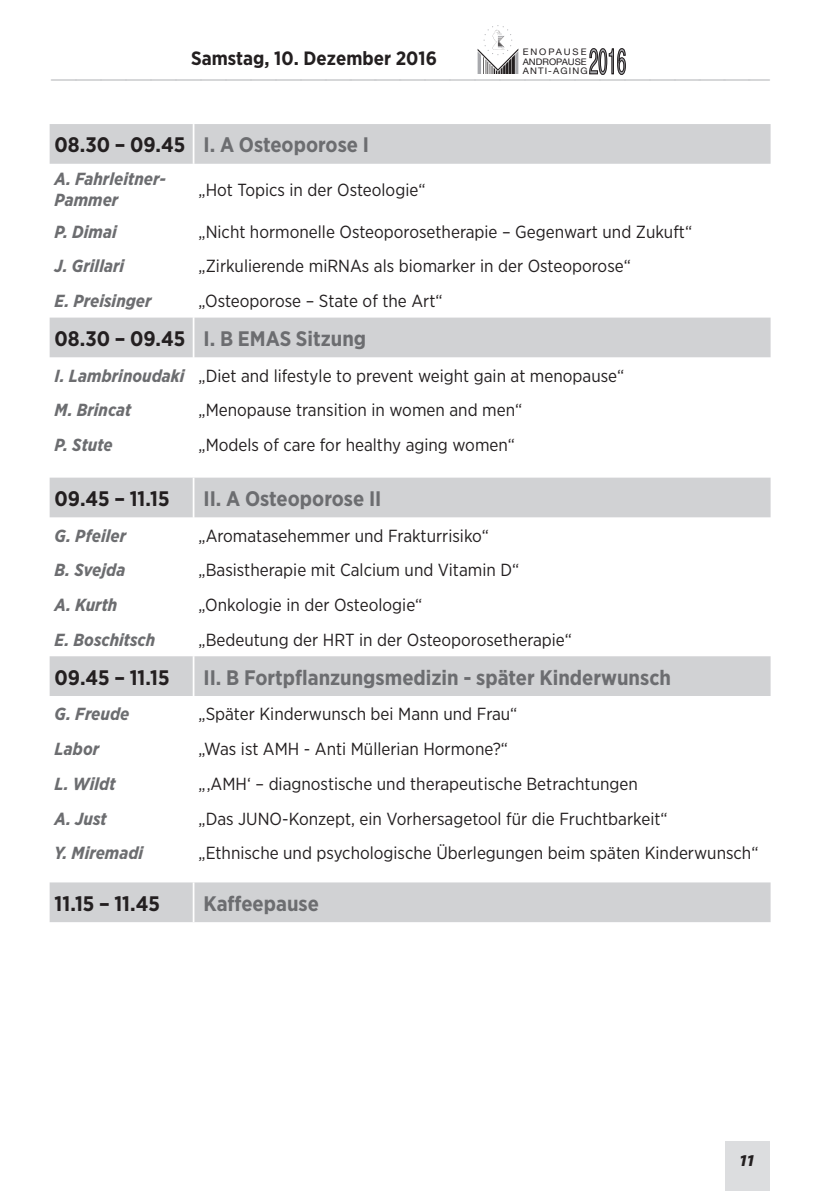
<style>
.page{position:relative;width:819px;height:1191px;background:#fff}
.page>*{position:absolute;margin:0;border:0;box-sizing:border-box;transform-origin:0 0}
.t1{font:35.88px "Helvetica";color:#a8a9ad;scale:.45 1}
.t2{font:700 21px "Gotham Narrow";color:#6c6d70}
.t3{font:700 21px "Gotham Narrow";color:#231f20}
.t4{font:italic 700 21px "The Sans";color:#231f20}
.t5{font:700 19.25px "Gotham Narrow";color:#231f20}
.t6{font:17.5px/34.6px "Gotham Narrow";color:#231f20}
.t7{font:italic 700 17.5px/21px "Gotham Narrow";color:#6c6d70}
.t8{font:9.1px/9.3px "Helvetica Neue";letter-spacing:.12em;color:#231f20;scale:1.05 1}
.s1{color:#231f20}
.s2{font-weight:700;font-style:italic;color:#6c6d70}
</style>
<div class="page">
<div style="left:724px;top:1141px;width:45px;height:50px;background:#dcdddf"></div>
<svg style="left:50px;top:124px;width:720px;height:233px"></svg>
<hr style="left:193px;top:124px;width:1px;height:40px;background:#fff">
<hr style="left:193px;top:164px;width:1px;height:49px;background:#fff">
<hr style="left:193px;top:213px;width:1px;height:35px;background:#fff">
<hr style="left:193px;top:248px;width:1px;height:35px;background:#fff">
<hr style="left:193px;top:283px;width:1px;height:34px;background:#fff">
<hr style="left:193px;top:317px;width:1px;height:40px;background:#fff">
<svg style="left:50px;top:477px;width:720px;height:219px"></svg>
<hr style="left:193px;top:477px;width:1px;height:40px;background:#fff">
<hr style="left:193px;top:517px;width:1px;height:35px;background:#fff">
<hr style="left:193px;top:552px;width:1px;height:35px;background:#fff">
<hr style="left:193px;top:587px;width:1px;height:34px;background:#fff">
<hr style="left:193px;top:621px;width:1px;height:35px;background:#fff">
<hr style="left:193px;top:656px;width:1px;height:40px;background:#fff">
<svg style="left:51px;top:25px;width:718px;height:56px"></svg>
<div style="left:50px;top:882px;width:720px;height:40px;background:#d1d2d4"></div>
<hr style="left:193px;top:882px;width:1px;height:40px;background:#fff">
<p class="t5" style="left:191px;top:46px;width:247px">Samstag, 10. Dezember 2016</p>
<h1 class="t1" style="left:589px;top:34px;width:83px">2016</h1>
<p class="t8" style="left:522px;top:47px;width:63px">ENOPAUSE<br>ANDROPAUSE<br>ANTI-AGING</p>
<p class="t2" style="left:55px;top:131px;width:316px"><span class="s1">08.30 – 09.45</span> I. A Osteoporose I</p>
<p class="t7" style="left:55px;top:168px;width:113px">A. Fahrleitner-<br>Pammer</p>
<p class="t6" style="left:198px;top:172px;width:228px">„Hot Topics in der Osteologie“</p>
<p class="t7" style="left:55px;top:221px;width:64px">P. Dimai</p>
<p class="t6" style="left:198px;top:214px;width:495px">„Nicht hormonelle Osteoporosetherapie – Gegenwart und Zukuft“</p>
<p class="t7" style="left:55px;top:256px;width:71px">J. Grillari</p>
<p class="t6" style="left:198px;top:249px;width:434px">„Zirkulierende miRNAs als biomarker in der Osteoporose“</p>
<p class="t7" style="left:55px;top:290px;width:98px">E. Preisinger</p>
<p class="t6" style="left:198px;top:283px;width:245px">„Osteoporose – State of the Art“</p>
<p class="t2" style="left:55px;top:325px;width:313px"><span class="s1">08.30 – 09.45</span> I. B EMAS Sitzung</p>
<p class="t6" style="left:55px;top:358px;width:571px"><span class="s2">I. Lambrinoudaki</span> „Diet and lifestyle to prevent weight gain at menopause“<br><span class="s2">M. Brincat</span></p>
<p class="t6" style="left:198px;top:392px;width:325px">„Menopause transition in women and men“</p>
<p class="t7" style="left:55px;top:434px;width:60px">P. Stute</p>
<p class="t6" style="left:198px;top:427px;width:318px">„Models of care for healthy aging women“</p>
<p class="t3" style="left:55px;top:485px;width:116px">09.45 – 11.15</p>
<p class="t2" style="left:203px;top:485px;width:179px">II. A Osteoporose II</p>
<p class="t7" style="left:55px;top:525px;width:73px">G. Pfeiler</p>
<p class="t6" style="left:198px;top:518px;width:292px">„Aromatasehemmer und Frakturrisiko“</p>
<p class="t7" style="left:55px;top:559px;width:72px">B. Svejda</p>
<p class="t6" style="left:198px;top:552px;width:322px">„Basistherapie mit Calcium und Vitamin D“</p>
<p class="t7" style="left:55px;top:594px;width:64px">A. Kurth</p>
<p class="t6" style="left:198px;top:587px;width:225px">„Onkologie in der Osteologie“</p>
<p class="t7" style="left:55px;top:629px;width:102px">E. Boschitsch</p>
<p class="t6" style="left:198px;top:622px;width:375px">„Bedeutung der HRT in der Osteoporosetherapie“</p>
<p class="t3" style="left:55px;top:663px;width:116px">09.45 – 11.15</p>
<p class="t2" style="left:203px;top:663px;width:469px">II. B Fortpflanzungsmedizin - später Kinderwunsch</p>
<p class="t7" style="left:55px;top:703px;width:76px">G. Freude</p>
<p class="t6" style="left:198px;top:696px;width:320px">„Später Kinderwunsch bei Mann und Frau“</p>
<p class="t7" style="left:55px;top:738px;width:46px">Labor</p>
<p class="t6" style="left:198px;top:731px;width:311px">„Was ist AMH - Anti Müllerian Hormone?“</p>
<p class="t7" style="left:55px;top:773px;width:63px">L. Wildt</p>
<p class="t6" style="left:198px;top:766px;width:441px">„,AMH‘ – diagnostische und therapeutische Betrachtungen</p>
<p class="t7" style="left:55px;top:808px;width:54px">A. Just</p>
<p class="t6" style="left:198px;top:800px;width:470px">„Das JUNO-Konzept, ein Vorhersagetool für die Fruchtbarkeit“</p>
<p class="t7" style="left:55px;top:842px;width:90px">Y. Miremadi</p>
<p class="t6" style="left:198px;top:835px;width:561px">„Ethnische und psychologische Überlegungen beim späten Kinderwunsch“</p>
<p class="t3" style="left:55px;top:889px;width:107px">11.15 – 11.45</p>
<p class="t2" style="left:203px;top:889px;width:117px">Kaffeepause</p>
<p class="t4" style="left:740px;top:1141px;width:16px">11</p>
</div>
